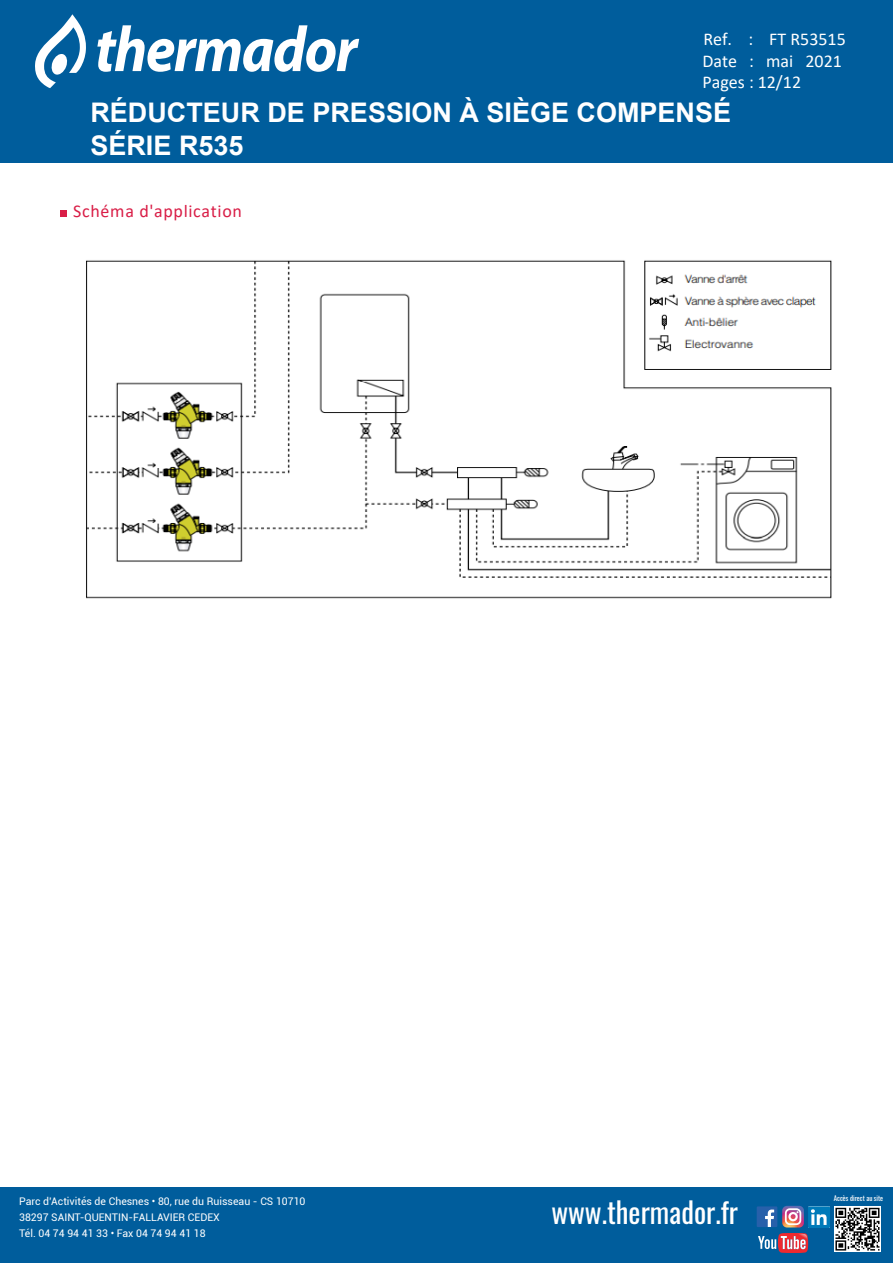
<style>
.page{position:relative;width:893px;height:1263px;background:#fff}
.page>*{position:absolute;margin:0;border:0;box-sizing:border-box;transform-origin:0 0}
.t1{font:28.5px "Oswald";color:#fff}
.t2{font:700 27px/32.4px "Arial";color:#fff}
.t3{font:18px/21.6px "Calibri";color:#fff}
.t4{font:18px "Calibri";letter-spacing:.035em;color:#d91e47}
.t5{font:10.5px/15.6px "Roboto";color:#fff}
.t6{font:6.9px "Oswald";color:#fff}
</style>
<div class="page">
<div style="left:0;top:0;width:893px;height:162px;background:#005d9c"></div>
<svg style="left:97px;top:25px;width:262px;height:47px"></svg>
<svg style="left:35px;top:14px;width:51px;height:74px"></svg>
<div style="left:0;top:1187px;width:893px;height:76px;background:#005d9c"></div>
<img style="left:808px;top:1206px;width:21px;height:21px">
<svg style="left:758px;top:1233px;width:50px;height:20px"></svg>
<img style="left:835px;top:1206px;width:45px;height:45px">
<svg style="left:757px;top:1206px;width:47px;height:21px"></svg>
<img style="left:86px;top:260px;width:746px;height:339px">
<svg style="left:60px;top:210px;width:6px;height:6px"></svg>
<h3 class="t3" style="left:702px;top:28px;width:145px">Ref. : FT R53515<br>Date : mai 2021<br>Pages : 12/12</h3>
<h2 class="t2" style="left:90px;top:97px;width:642px">RÉDUCTEUR DE PRESSION À SIÈGE COMPENSÉ<br>SÉRIE R535</h2>
<h3 class="t4" style="left:73px;top:199px;width:170px">Schéma d'application</h3>
<p class="t5" style="left:19px;top:1193px;width:288px">Parc d’Activités de Chesnes • 80, rue du Ruisseau - CS 10710<br>38297 SAINT-QUENTIN-FALLAVIER CEDEX<br>Tél. 04 74 94 41 33 • Fax 04 74 94 41 18</p>
<h1 class="t1" style="left:551px;top:1187px;width:188px">www.thermador.fr</h1>
<p class="t6" style="left:834px;top:1192px;width:51px">Accès direct au site</p>
</div>
